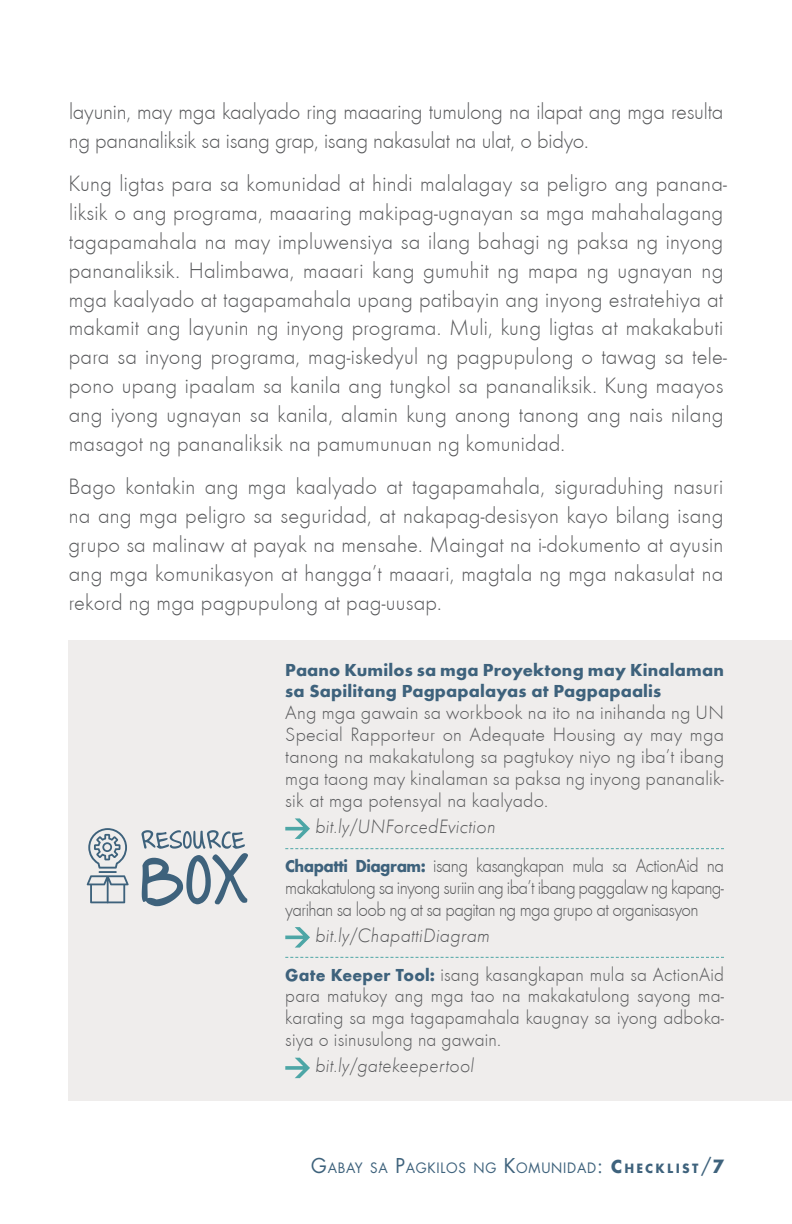
<style>
.page{position:relative;width:792px;height:1224px;background:#fff}
.page>*{position:absolute;margin:0;border:0;box-sizing:border-box;transform-origin:0 0}
.text_-_space_after{font:23px/28.8px "Futura T Light";letter-spacing:.01em;color:#57585a}
.text_-_space_after-2{font:23px/28.8px "Futura T Light";letter-spacing:-.01em;color:#57585a}
.ResBox_-_simple{font:20px/22px "Futura T Light";letter-spacing:.01em;color:#57585a;text-align:justify}
.ResBox_-_filetto{font:20px/22px "Futura T Light";letter-spacing:-.025em;color:#57585a;text-align:justify;scale:.96 1}
.ResBox_-_filetto-2{font:20px/22px "Futura T Light";letter-spacing:-.025em;color:#57585a;text-align:justify;scale:.93 1}
.ResBox_-_simple-2{font:20px "Futura T Ligh Obli";letter-spacing:.01em;color:#57585a}
.ResBox_-_simple-3{font:18px/22px "Futura T Bold";letter-spacing:.01em;color:#3e627c}
.t1{font:14px "Futura";letter-spacing:.055em;color:#3e627c;scale:.96 1}
.s1{font-family:"Futura T Bold";font-size:18px;color:#3e627c}
.s2{font-size:20px}
.s3{font-family:"Futura T Bold";font-size:20px}
.s4{font-family:"Futura T Bold"}
</style>
<div class="page">
<div style="left:68px;top:640px;width:724px;height:461px;background:#efedec"></div>
<svg style="left:141px;top:830px;width:107px;height:76px"></svg>
<svg style="left:87px;top:828px;width:42px;height:75px"></svg>
<svg style="left:285px;top:848px;width:439px;height:1px"></svg>
<svg style="left:285px;top:957px;width:439px;height:1px"></svg>
<svg style="left:285px;top:818px;width:25px;height:21px"></svg>
<svg style="left:285px;top:927px;width:25px;height:21px"></svg>
<svg style="left:285px;top:1058px;width:25px;height:20px"></svg>
<p class="text_-_space_after-2" style="left:69px;top:97px;width:656px">layunin, may mga kaalyado ring maaaring tumulong na ilapat ang mga resulta ng pananaliksik sa isang grap, isang nakasulat na ulat, o bidyo.</p>
<p class="text_-_space_after" style="left:68px;top:169px;width:660px">Kung ligtas para sa komunidad at hindi malalagay sa peligro ang panana&shy;liksik o ang programa, maaaring makipag-ugnayan sa mga mahahalagang tagapamahala na may impluwensiya sa ilang bahagi ng paksa ng inyong pananaliksik. Halimbawa, maaari kang gumuhit ng mapa ng ugnayan ng mga kaalyado at tagapamahala upang patibayin ang inyong estratehiya at makamit ang layunin ng inyong programa. Muli, kung ligtas at makakabuti para sa inyong programa, mag-iskedyul ng pagpupulong o tawag sa tele&shy;pono upang ipaalam sa kanila ang tungkol sa pananaliksik. Kung maayos ang iyong ugnayan sa kanila, alamin kung anong tanong ang nais nilang masagot ng pananaliksik na pamumunuan ng komunidad.</p>
<p class="text_-_space_after" style="left:68px;top:472px;width:657px;text-align:justify">Bago kontakin ang mga kaalyado at tagapamahala, siguraduhing nasuri na ang mga peligro sa seguridad, at nakapag-desisyon kayo bilang isang grupo sa malinaw at payak na mensahe. Maingat na i-dokumento at ayusin ang mga komunikasyon at hangga’t maaari, magtala ng mga nakasulat na rekord ng mga pagpupulong at pag-uusap.</p>
<p class="ResBox_-_simple-3" style="left:285px;top:658px;width:440px">Paano Kumilos sa mga Proyektong may Kinalaman sa Sapilitang Pagpapalayas at Pagpapaalis</p>
<p class="ResBox_-_simple" style="left:285px;top:702px;width:440px">Ang mga gawain sa workbook na ito na inihanda ng UN Special Rapporteur on Adequate Housing ay may mga tanong na makakatulong sa pagtukoy niyo ng iba’t ibang mga taong may kinalaman sa paksa ng inyong pananalik&shy;sik at mga potensyal na kaalyado.</p>
<p class="ResBox_-_simple-2" style="left:315px;top:816px;width:182px">bit.ly/UNForcedEviction</p>
<p class="ResBox_-_filetto-2" style="left:285px;top:854px;width:473px"><span class="s1">Chapatti Diagram:</span> isang kasangkapan mula sa ActionAid na makakatulong sa inyong suriin ang iba’t ibang paggalaw ng kapang&shy;yarihan sa loob ng at sa pagitan ng mga grupo at organisasyon</p>
<p class="ResBox_-_simple-2" style="left:315px;top:924px;width:176px">bit.ly/ChapattiDiagram</p>
<p class="ResBox_-_filetto" style="left:285px;top:963px;width:459px"><span class="s1">Gate Keeper Tool:</span> isang kasangkapan mula sa ActionAid para matukoy ang mga tao na makakatulong sayong ma&shy;karating sa mga tagapamahala kaugnay sa iyong adboka&shy;siya o isinusulong na gawain.</p>
<p class="ResBox_-_simple-2" style="left:315px;top:1055px;width:160px">bit.ly/gatekeepertool</p>
<p class="t1" style="left:311px;top:1158px;width:431px"><span class="s2">G</span>ABAY SA <span class="s2">P</span>AGKILOS NG <span class="s2">K</span>OMUNIDAD<span class="s2">:</span> <span class="s3">C</span> <span class="s4">H E C K L I S T</span><span class="s2">/</span><span class="s3">7</span></p>
</div>
